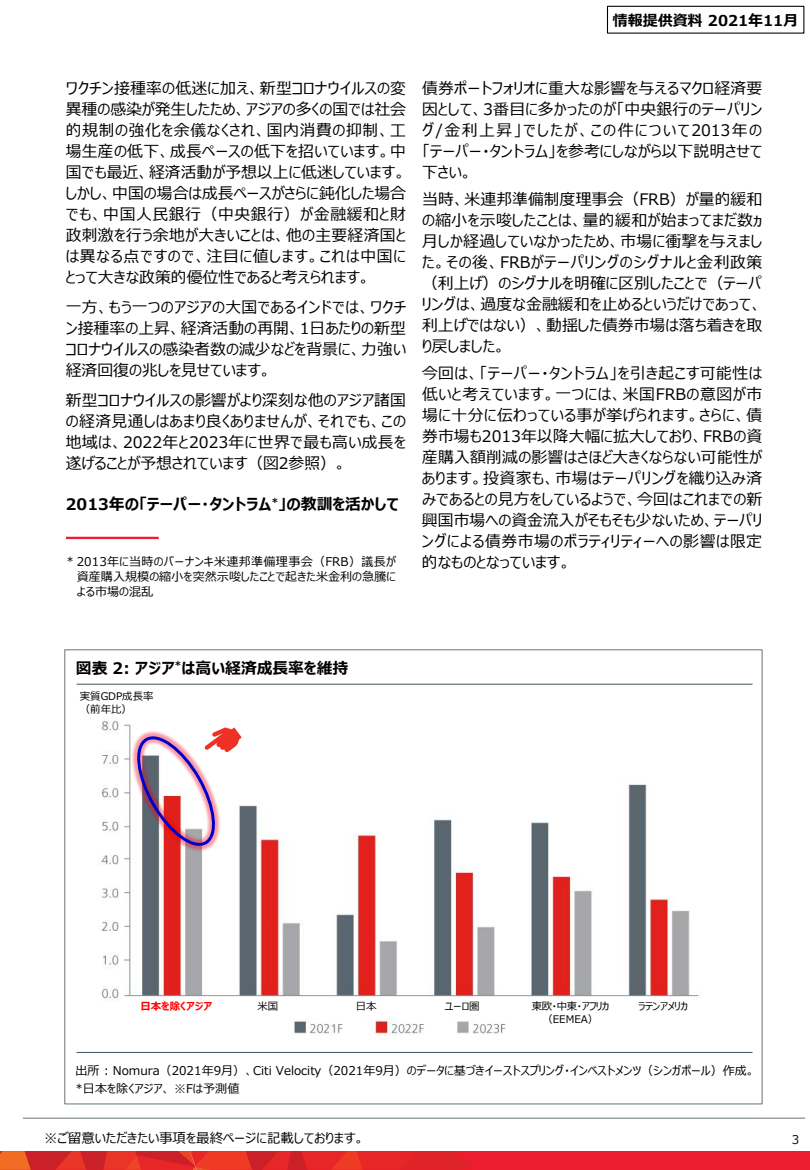
<style>
.page{position:relative;width:810px;height:1170px;background:#fff}
.page>*{position:absolute;margin:0;border:0;box-sizing:border-box;transform-origin:0 0}
.t1{font:15.9px/21px "Meiryo UI";color:#000;text-align:justify}
.t2{font:700 15.9px "Meiryo UI";color:#000}
.t3{font:700 15px "Meiryo UI";color:#000}
.t4{font:13.5px "Meiryo UI";color:#000}
.t5{font:12px/15px "Meiryo UI";color:#000}
.t6{font:12px "Meiryo UI";color:#0d0d0d}
.t7{font:10.5px "Meiryo UI";letter-spacing:-.005em;color:#000}
.t8{font:700 10.5px "Meiryo UI";color:#f00}
.t9{font:10.5px "Meiryo UI";letter-spacing:-.035em;color:#000}
</style>
<div class="page">
<div style="left:0;top:1151px;width:810px;height:19px;background:#ed1c2e"></div>
<svg style="left:0;top:1151px;width:471px;height:19px"></svg>
<hr style="left:23px;top:1118px;width:782px;height:1px;background:#68737a">
<div style="left:607px;top:6px;width:197px;height:28px;border:1px solid #000"></div>
<img style="left:101px;top:720px;width:598px;height:315px">
<hr style="left:76px;top:684px;width:677px;height:1px;background:#45555f">
<hr style="left:76px;top:1052px;width:677px;height:1px;background:#45555f">
<div style="left:250px;top:998px;width:36px;height:19px;background:#fff"></div>
<div style="left:531px;top:998px;width:79px;height:32px;background:#fff"></div>
<div style="left:344px;top:998px;width:44px;height:19px;background:#fff"></div>
<div style="left:638px;top:998px;width:50px;height:19px;background:#fff"></div>
<div style="left:133px;top:998px;width:87px;height:19px;background:#fff"></div>
<div style="left:426px;top:998px;width:73px;height:19px;background:#fff"></div>
<img style="left:129px;top:729px;width:5px;height:125px">
<svg style="left:134px;top:721px;width:110px;height:133px"></svg>
<hr style="left:66px;top:537px;width:93px;height:2px;background:#ed1c2e">
<p class="t3" style="left:613px;top:10px;width:187px">情報提供資料 2021年11月</p>
<p class="t1" style="left:66px;top:79px;width:342px">ワクチン接種率の低迷に加え、新型コロナウイルスの変異種の感染が発生したため、アジアの多くの国では社会的規制の強化を余儀なくされ、国内消費の抑制、工場生産の低下、成長ペースの低下を招いています。中国でも最近、経済活動が予想以上に低迷しています。しかし、中国の場合は成長ペースがさらに鈍化した場合でも、中国人民銀行（中央銀行）が金融緩和と財政刺激を行う余地が大きいことは、他の主要経済国とは異なる点ですので、注目に値します。これは中国にとって大きな政策的優位性であると考えられます。</p>
<p class="t1" style="left:66px;top:297px;width:342px">一方、もう一つのアジアの大国であるインドでは、ワクチン接種率の上昇、経済活動の再開、1日あたりの新型コロナウイルスの感染者数の減少などを背景に、力強い経済回復の兆しを見せています。</p>
<p class="t1" style="left:66px;top:390px;width:342px">新型コロナウイルスの影響がより深刻な他のアジア諸国の経済見通しはあまり良くありませんが、それでも、この地域は、2022年と2023年に世界で最も高い成長を遂げることが予想されています（図2参照）。</p>
<p class="t2" style="left:66px;top:493px;width:335px">2013年の「テーパー・タントラム<sup>*</sup>」の教訓を活かして</p>
<p class="t5" style="left:77px;top:555px;width:321px;text-align:justify;text-indent:-10px">* 2013年に当時のバーナンキ米連邦準備理事会（FRB）議長が資産購入規模の縮小を突然示唆したことで起きた米金利の急騰による市場の混乱</p>
<p class="t1" style="left:422px;top:78px;width:342px">債券ポートフォリオに重大な影響を与えるマクロ経済要因として、3番目に多かったのが「中央銀行のテーパリング/金利上昇」でしたが、この件について2013年の「テーパー・タントラム」を参考にしながら以下説明させて下さい。</p>
<p class="t1" style="left:422px;top:189px;width:342px">当時、米連邦準備制度理事会（FRB）が量的緩和の縮小を示唆したことは、量的緩和が始まってまだ数ヵ月しか経過していなかったため、市場に衝撃を与えました。その後、FRBがテーパリングのシグナルと金利政策（利上げ）のシグナルを明確に区別したことで（テーパリングは、過度な金融緩和を止めるというだけであって、利上げではない）、動揺した債券市場は落ち着きを取り戻しました。</p>
<p class="t1" style="left:422px;top:363px;width:342px">今回は、「テーパー・タントラム」を引き起こす可能性は低いと考えています。一つには、米国FRBの意図が市場に十分に伝わっている事が挙げられます。さらに、債券市場も2013年以降大幅に拡大しており、FRBの資産購入額削減の影響はさほど大きくならない可能性があります。投資家も、市場はテーパリングを織り込み済みであるとの見方をしているようで、今回はこれまでの新興国市場への資金流入がそもそも少ないため、テーパリングによる債券市場のボラティリティーへの影響は限定的なものとなっています。</p>
<p class="t2" style="left:76px;top:657px;width:274px">図表 2: アジア<sup>*</sup>は高い経済成長率を維持</p>
<p class="t7" style="left:80px;top:689px;width:75px">実質GDP成長率</p>
<p class="t7" style="left:80px;top:701px;width:54px">（前年比）</p>
<p class="t7" style="left:257px;top:999px;width:22px">米国</p>
<p class="t7" style="left:532px;top:999px;width:79px">東欧・中東・アフリカ</p>
<p class="t7" style="left:542px;top:1012px;width:57px">（EEMEA）</p>
<p class="t8" style="left:140px;top:999px;width:73px">日本を除くアジア</p>
<p class="t7" style="left:356px;top:999px;width:22px">日本</p>
<p class="t7" style="left:445px;top:999px;width:36px">ユーロ圏</p>
<p class="t9" style="left:638px;top:999px;width:51px">ラテンアメリカ</p>
<p class="t5" style="left:75px;top:1062px;width:681px;line-height:18px">出所 : Nomura（2021年9月）、Citi Velocity（2021年9月）のデータに基づきイーストスプリング・インベストメンツ（シンガポール）作成。*日本を除くアジア、 ※Fは予測値</p>
<p class="t4" style="left:44px;top:1129px;width:322px">※ご留意いただきたい事項を最終ページに記載しております。</p>
<p class="t6" style="left:792px;top:1132px;width:9px">3</p>
</div>
